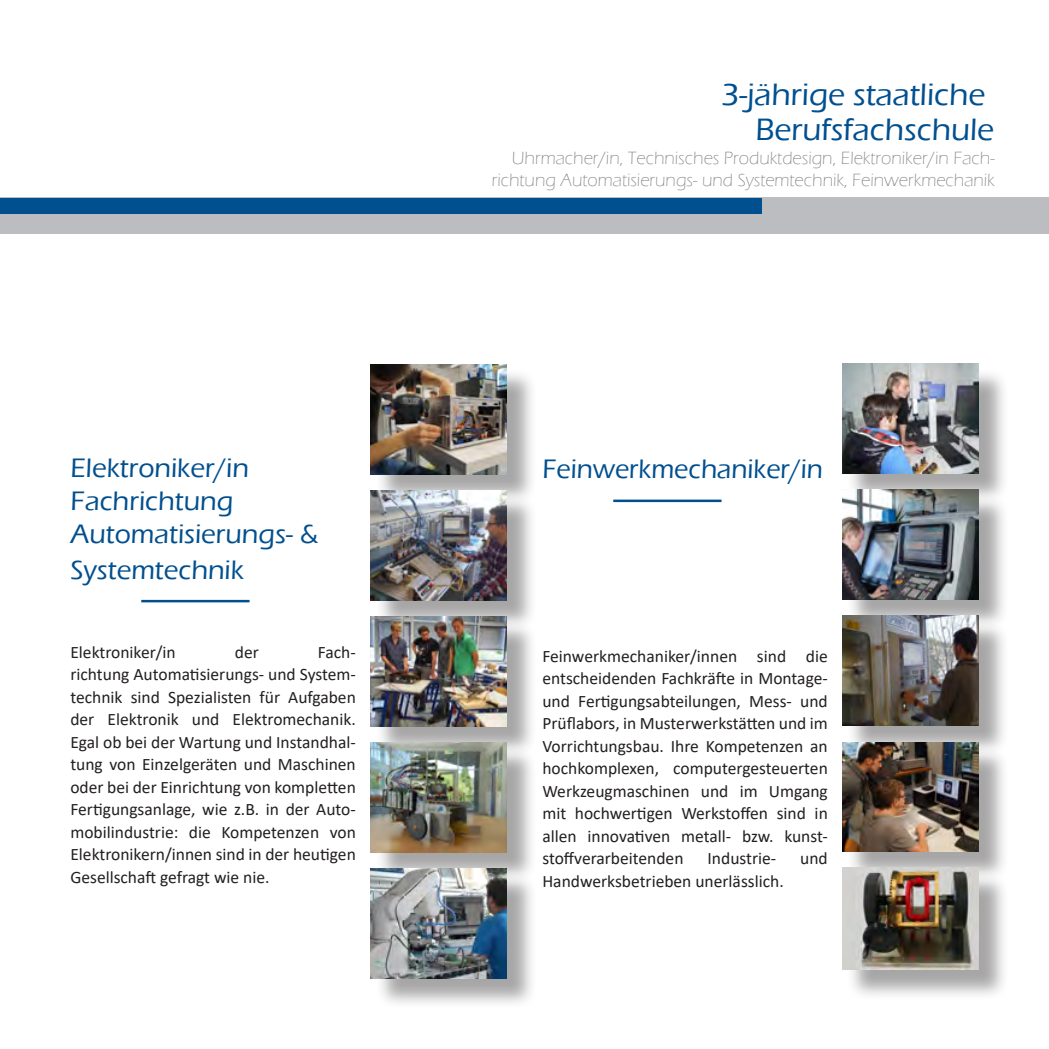
<style>
.page{position:relative;width:1049px;height:1049px;background:#fff}
.page>*{position:absolute;margin:0;border:0;box-sizing:border-box;transform-origin:0 0}
.Info_text{font:500 31.75px "Eras ITC";color:#004f8f}
.Info_Überschrift{font:500 27.5px/33px "Eras ITC";color:#004f8f}
.t1{font:300 18.25px/21.8px "Eras ITC";color:#808285;text-align:right}
.Info_text-2{font:17.5px/22.5px "Calibri";color:#231f20;text-align:justify}
</style>
<div class="page">
<div style="left:846px;top:368px;width:163px;height:136px;background:#231f20;opacity:.4"></div>
<img style="left:842px;top:364px;width:136px;height:109px">
<div style="left:846px;top:493px;width:163px;height:137px;background:#231f20;opacity:.4"></div>
<img style="left:842px;top:490px;width:136px;height:109px">
<div style="left:846px;top:619px;width:163px;height:137px;background:#231f20;opacity:.4"></div>
<img style="left:842px;top:616px;width:136px;height:109px">
<div style="left:846px;top:746px;width:163px;height:136px;background:#231f20;opacity:.4"></div>
<img style="left:842px;top:742px;width:136px;height:109px">
<div style="left:846px;top:871px;width:163px;height:130px;background:#231f20;opacity:.4"></div>
<img style="left:842px;top:868px;width:136px;height:102px">
<div style="left:0;top:198px;width:1049px;height:36px;background:#bcbdc0"></div>
<div style="left:0;top:198px;width:761px;height:16px;background:#004f8f"></div>
<div style="left:375px;top:368px;width:163px;height:137px;background:#231f20;opacity:.4"></div>
<img style="left:371px;top:365px;width:136px;height:109px">
<div style="left:375px;top:494px;width:163px;height:137px;background:#231f20;opacity:.4"></div>
<img style="left:371px;top:491px;width:136px;height:109px">
<div style="left:375px;top:620px;width:163px;height:137px;background:#231f20;opacity:.4"></div>
<img style="left:371px;top:617px;width:136px;height:109px">
<div style="left:375px;top:746px;width:163px;height:137px;background:#231f20;opacity:.4"></div>
<img style="left:371px;top:743px;width:136px;height:109px">
<div style="left:375px;top:872px;width:163px;height:137px;background:#231f20;opacity:.4"></div>
<img style="left:371px;top:868px;width:136px;height:110px">
<hr style="left:141px;top:600px;width:109px;height:2px;background:#004f8f">
<hr style="left:613px;top:500px;width:108px;height:2px;background:#004f8f">
<p class="Info_Überschrift" style="left:70px;top:451px;width:250px">Elektroniker/in<br>Fachrichtung<br>Automatisierungs- &amp;</p>
<p class="Info_Überschrift" style="left:70px;top:553px;width:175px">Systemtechnik</p>
<p class="Info_text-2" style="left:70px;top:640px;width:107px">Elektroniker/in</p>
<p class="Info_text-2" style="left:235px;top:640px;width:26px">der</p>
<p class="Info_text-2" style="left:70px;top:640px;width:287px;text-indent:248px">Fach&shy;richtung Automatisierungs- und System&shy;technik sind Spezialisten für Aufgaben der Elektronik und Elektromechanik.<br>Egal ob bei der Wartung und Instandhal&shy;tung von Einzelgeräten und Maschinen oder bei der Einrichtung von kompletten Fertigungsanlage, wie z.B. in der Auto&shy;mobilindustrie: die Kompetenzen von Elektronikern/innen sind in der heutigen Gesellschaft gefragt wie nie.</p>
<p class="Info_text" style="left:721px;top:76px;width:266px">3-jährige staatliche</p>
<p class="Info_text" style="left:755px;top:112px;width:240px">Berufsfachschule</p>
<p class="t1" style="left:492px;top:147px;width:505px">Uhrmacher/in, Technisches Produktdesign, Elektroniker/in Fach&shy;richtung Automatisierungs- und Systemtechnik, Feinwerkmechanik</p>
<p class="Info_Überschrift" style="left:542px;top:453px;width:282px">Feinwerkmechaniker/in</p>
<p class="Info_text-2" style="left:542px;top:644px;width:287px">Feinwerkmechaniker/innen sind die entscheidenden Fachkräfte in Montage&shy;und Fertigungsabteilungen, Mess- und Prüflabors, in Musterwerkstätten und im Vorrichtungsbau. Ihre Kompetenzen an hochkomplexen, computergesteuerten Werkzeugmaschinen und im Umgang mit hochwertigen Werkstoffen sind in allen innovativen metall- bzw. kunst&shy;stoffverarbeitenden</p>
<p class="Info_text-2" style="left:707px;top:847px;width:70px">Industrie-</p>
<p class="Info_text-2" style="left:800px;top:847px;width:29px">und</p>
<p class="Info_text-2" style="left:542px;top:869px;width:243px">Handwerksbetrieben unerlässlich.</p>
</div>
